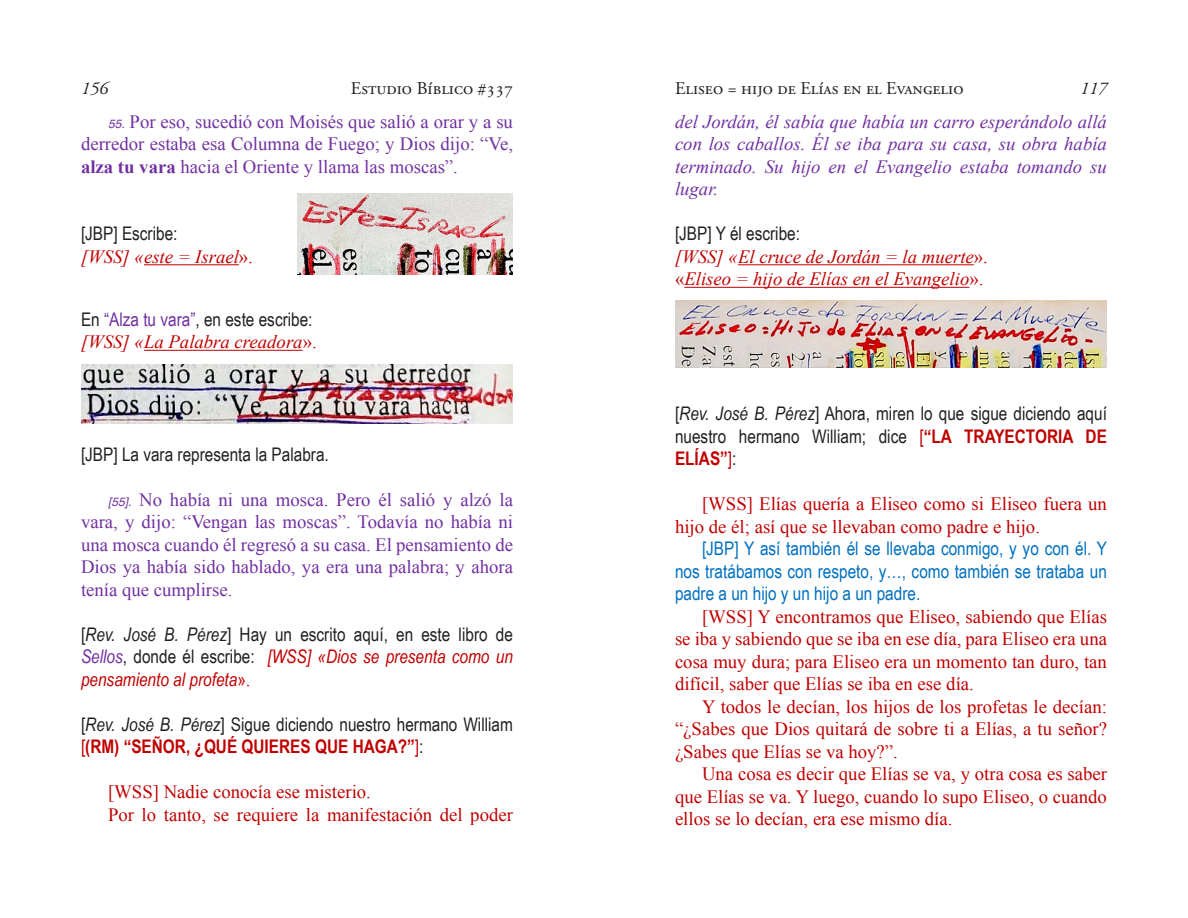
<style>
.page{position:relative;width:1188px;height:918px;background:#fff}
.page>*{position:absolute;margin:0;border:0;box-sizing:border-box;transform-origin:0 0}
.t1{font:18.75px/22.5px "Times New Roman";color:#c00000;text-align:justify}
.t2{font:18.75px/22.5px "Arial Narrow";color:#231f20;text-align:justify}
.t3{font:18.75px/22.5px "Times New Roman";color:#7030a0;text-align:justify}
.t4{font:italic 18.75px/22.5px "Times New Roman";color:#7030a0;text-align:justify}
.t5{font:18.75px/22.5px "Arial Narrow";color:#0070c0;text-align:justify}
.t6{font:italic 18.75px/22.5px "Times New Roman";color:#c00000}
.t7{font:18px "Adobe Garamond Pro";color:#231f20}
.t8{font:italic 18px "Adobe Garamond Pro";color:#231f20}
.s1{font-family:"Helvetica";font-style:italic;font-size:12px}
.s2{font-weight:700}
.s3{font-style:normal}
.s4{color:#7030a0}
.s5{font-style:italic}
.s6{font-style:italic;color:#7030a0}
.s7{font-style:italic;color:#c00000}
.s8{color:#c00000}
.s9{font-family:"Times New Roman";color:#c00000}
.s10{font-weight:700;color:#c00000}
</style>
<div class="page">
<hr style="left:144px;top:265px;width:95px;height:1px;background:#c00000">
<hr style="left:144px;top:350px;width:159px;height:1px;background:#c00000">
<img style="left:297px;top:193px;width:216px;height:82px">
<img style="left:81px;top:365px;width:432px;height:58px">
<hr style="left:738px;top:265px;width:236px;height:1px;background:#c00000">
<hr style="left:684px;top:287px;width:285px;height:1px;background:#c00000">
<img style="left:675px;top:300px;width:432px;height:67px">
<p class="t8" style="left:81px;top:78px;width:28px">156</p>
<p class="t7" style="left:351px;top:78px;width:164px">Estudio Bíblico #337</p>
<p class="t3" style="left:81px;top:110px;width:434px;text-indent:27px"><span class="s1">55.</span> Por eso, sucedió con Moisés que salió a orar y a su derredor estaba esa Columna de Fuego; y Dios dijo: “Ve, <span class="s2">alza tu vara</span> hacia el Oriente y llama las moscas”.</p>
<p class="t2" style="left:81px;top:222px;width:98px">[JBP] Escribe:</p>
<p class="t6" style="left:81px;top:245px;width:174px">[WSS] «este = Israel<span class="s3">».</span></p>
<p class="t2" style="left:81px;top:307px;width:233px">En <span class="s4">“Alza tu vara”</span>, en este escribe:</p>
<p class="t6" style="left:81px;top:330px;width:237px">[WSS] «La Palabra creadora<span class="s3">».</span></p>
<p class="t2" style="left:81px;top:442px;width:249px">[JBP] La vara representa la Palabra.</p>
<p class="t3" style="left:81px;top:488px;width:434px;text-indent:27px"><span class="s1">[55].</span> No había ni una mosca. Pero él salió y alzó la vara, y dijo: “Vengan las moscas”. Todavía no había ni una mosca cuando él regresó a su casa. El pensamiento de Dios ya había sido hablado, ya era una palabra; y ahora tenía que cumplirse.</p>
<p class="t2" style="left:81px;top:622px;width:433px">[<span class="s5">Rev. José B. Pérez</span>] Hay un escrito aquí, en este libro de <span class="s6">Sellos</span>, donde él escribe: <span class="s7">[WSS] «Dios se presenta como un pensamiento al profeta</span><span class="s8">»</span><span class="s9">.</span></p>
<p class="t2" style="left:81px;top:712px;width:433px">[<span class="s5">Rev. José B. Pérez</span>] Sigue diciendo nuestro hermano William <span class="s8">[</span><span class="s10">(RM) “SEÑOR, ¿QUÉ QUIERES QUE HAGA?”</span><span class="s8">]</span>:</p>
<p class="t1" style="left:108px;top:780px;width:407px">[WSS] Nadie conocía ese misterio.<br>Por lo tanto, se requiere la manifestación del poder</p>
<p class="t7" style="left:675px;top:78px;width:290px">Eliseo = hijo de Elías en el Evangelio</p>
<p class="t8" style="left:1080px;top:78px;width:28px">117</p>
<p class="t4" style="left:675px;top:110px;width:433px">del Jordán, él sabía que había un carro esperándolo allá con los caballos. Él se iba para su casa, su obra había terminado. Su hijo en el Evangelio estaba tomando su lugar.</p>
<p class="t2" style="left:675px;top:222px;width:127px">[JBP] Y él escribe:</p>
<p class="t6" style="left:675px;top:245px;width:314px">[WSS] «El cruce de Jordán = la muerte<span class="s3">». «</span>Eliseo = hijo de Elías en el Evangelio<span class="s3">».</span></p>
<p class="t2" style="left:675px;top:402px;width:433px">[<span class="s5">Rev. José B. Pérez</span>] Ahora, miren lo que sigue diciendo aquí nuestro hermano William; dice <span class="s8">[</span><span class="s10">“LA TRAYECTORIA DE ELÍAS”</span><span class="s8">]</span>:</p>
<p class="t1" style="left:675px;top:492px;width:434px;text-indent:27px">[WSS] Elías quería a Eliseo como si Eliseo fuera un hijo de él; así que se llevaban como padre e hijo.</p>
<p class="t5" style="left:675px;top:537px;width:434px;text-indent:27px">[JBP] Y así también él se llevaba conmigo, y yo con él. Y nos tratábamos con respeto, y…, como también se trataba un padre a un hijo y un hijo a un padre.</p>
<p class="t1" style="left:675px;top:605px;width:434px;text-indent:27px">[WSS] Y encontramos que Eliseo, sabiendo que Elías se iba y sabiendo que se iba en ese día, para Eliseo era una cosa muy dura; para Eliseo era un momento tan duro, tan difícil, saber que Elías se iba en ese día.</p>
<p class="t1" style="left:675px;top:695px;width:434px;text-indent:27px">Y todos le decían, los hijos de los profetas le decían: “¿Sabes que Dios quitará de sobre ti a Elías, a tu señor? ¿Sabes que Elías se va hoy?”.</p>
<p class="t1" style="left:675px;top:762px;width:434px;text-indent:27px">Una cosa es decir que Elías se va, y otra cosa es saber que Elías se va. Y luego, cuando lo supo Eliseo, o cuando ellos se lo decían, era ese mismo día.</p>
</div>
